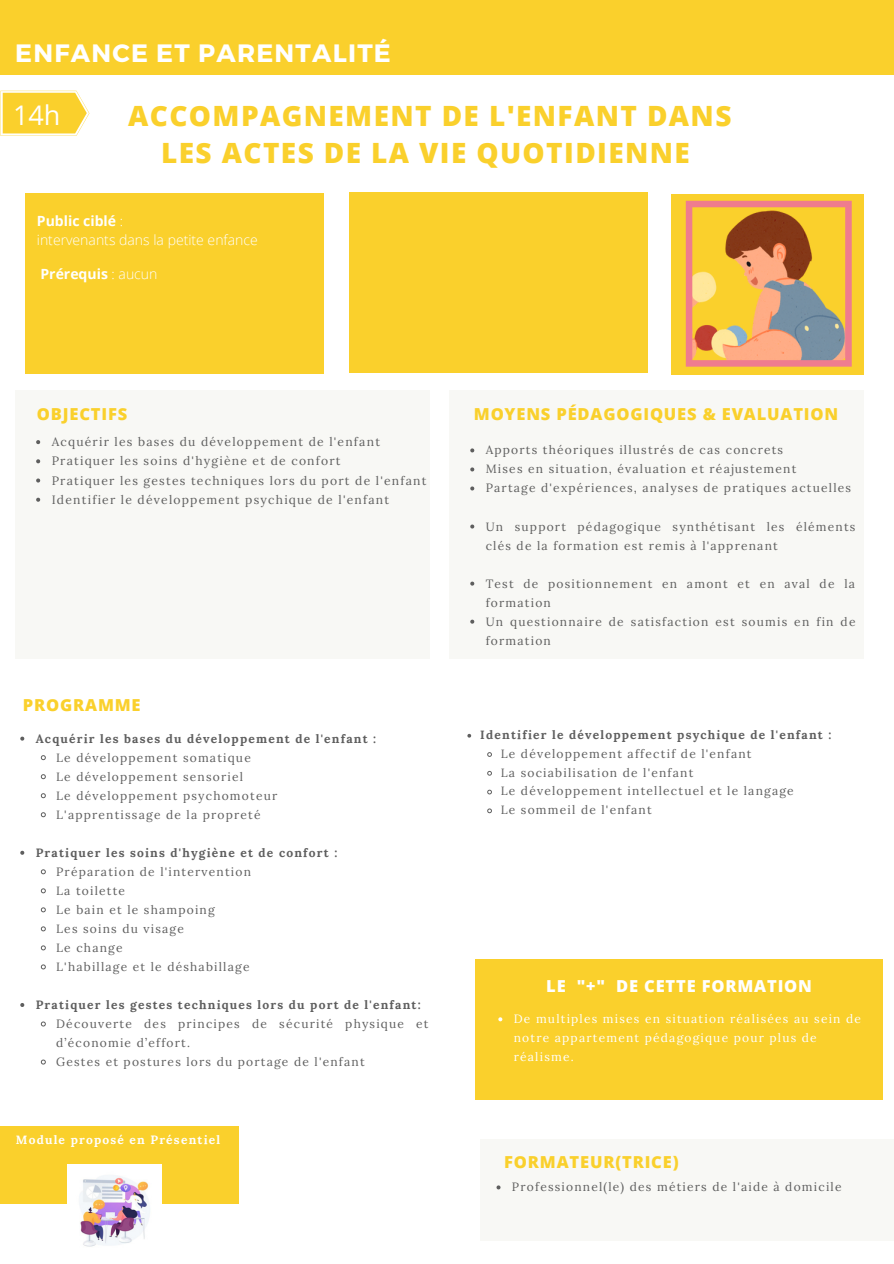
<style>
.page{position:relative;width:894px;height:1264px;background:#fff}
.page>*{position:absolute;margin:0;border:0;box-sizing:border-box;transform-origin:0 0}
.t1{font:800 27.9px/36px "Open Sans";letter-spacing:.05em;color:#fad02c;text-align:center}
.t2{font:27px "Open Sans";color:#fff}
.t3{font:700 25.05px "Montserrat";letter-spacing:.05em;color:#fff}
.t4{font:800 16.5px "Open Sans";letter-spacing:.05em;color:#fad02c}
.t5{font:800 16.5px "Open Sans";letter-spacing:.05em;color:#fff}
.t6{font:300 14.1px/19.4px "Open Sans";color:#fff}
.t7{font:700 14.1px "Open Sans";color:#fff}
.t8{font:12.15px/19.2px "Lora";letter-spacing:.1em;color:#5e5e5e}
.t9{font:12px/19px "Lora";letter-spacing:.1em;color:#5e5e5e}
.t10{font:700 12px "Lora";letter-spacing:.1em;color:#5e5e5e}
.t11{font:12px/19px "Lora";letter-spacing:.1em;color:#fff}
.t12{font:700 12px "Lora";letter-spacing:.1em;color:#fff}
.s1{font-weight:700}
.s2{font-weight:300}
</style>
<div class="page">
<div style="left:0;top:0;width:893px;height:74px;background:#fad02c"></div>
<div style="left:671px;top:194px;width:192px;height:180px;background:#fad02c"></div>
<div style="left:25px;top:193px;width:299px;height:180px;background:#fad02c"></div>
<svg style="left:0;top:91px;width:89px;height:45px;background:#fad853"></svg>
<div style="left:15px;top:391px;width:415px;height:268px;background:#f8f8f5"></div>
<div style="left:449px;top:391px;width:414px;height:268px;background:#f8f8f5"></div>
<div style="left:349px;top:193px;width:298px;height:180px;background:#fad02c"></div>
<div style="left:479px;top:1139px;width:414px;height:101px;background:#f8f8f5"></div>
<div style="left:475px;top:959px;width:408px;height:141px;background:#fad02c"></div>
<div style="left:0;top:1126px;width:239px;height:78px;background:#fad02c"></div>
<img style="left:67px;top:1164px;width:94px;height:83px">
<svg style="left:685px;top:201px;width:166px;height:165px"></svg>
<svg style="left:36px;top:440px;width:4px;height:4px"></svg>
<svg style="left:36px;top:459px;width:4px;height:4px"></svg>
<svg style="left:36px;top:478px;width:4px;height:4px"></svg>
<svg style="left:36px;top:497px;width:4px;height:5px"></svg>
<svg style="left:470px;top:448px;width:4px;height:4px"></svg>
<svg style="left:470px;top:467px;width:4px;height:4px"></svg>
<svg style="left:470px;top:486px;width:4px;height:4px"></svg>
<svg style="left:470px;top:524px;width:4px;height:4px"></svg>
<svg style="left:470px;top:581px;width:4px;height:4px"></svg>
<svg style="left:470px;top:619px;width:4px;height:4px"></svg>
<svg style="left:20px;top:736px;width:4px;height:4px"></svg>
<svg style="left:40px;top:755px;width:6px;height:6px"></svg>
<svg style="left:40px;top:774px;width:6px;height:6px"></svg>
<svg style="left:40px;top:793px;width:6px;height:6px"></svg>
<svg style="left:40px;top:812px;width:6px;height:6px"></svg>
<svg style="left:20px;top:850px;width:4px;height:4px"></svg>
<svg style="left:40px;top:869px;width:6px;height:6px"></svg>
<svg style="left:40px;top:888px;width:6px;height:6px"></svg>
<svg style="left:40px;top:907px;width:6px;height:6px"></svg>
<svg style="left:40px;top:926px;width:6px;height:6px"></svg>
<svg style="left:40px;top:945px;width:6px;height:6px"></svg>
<svg style="left:40px;top:964px;width:6px;height:6px"></svg>
<svg style="left:20px;top:1003px;width:4px;height:3px"></svg>
<svg style="left:40px;top:1021px;width:6px;height:6px"></svg>
<svg style="left:40px;top:1059px;width:6px;height:6px"></svg>
<svg style="left:496px;top:1185px;width:4px;height:4px"></svg>
<svg style="left:467px;top:734px;width:4px;height:3px"></svg>
<svg style="left:487px;top:752px;width:5px;height:5px"></svg>
<svg style="left:487px;top:770px;width:5px;height:6px"></svg>
<svg style="left:487px;top:789px;width:5px;height:5px"></svg>
<svg style="left:487px;top:808px;width:5px;height:5px"></svg>
<svg style="left:498px;top:1017px;width:4px;height:4px"></svg>
<h3 class="t3" style="left:15px;top:37px;width:377px">ENFANCE ET PARENTALITÉ</h3>
<h2 class="t2" style="left:13px;top:96px;width:49px">14h</h2>
<h1 class="t1" style="left:128px;top:98px;width:604px">ACCOMPAGNEMENT DE L'ENFANT DANS<br>LES ACTES DE LA VIE QUOTIDIENNE</h1>
<p class="t6" style="left:37px;top:211px;width:222px"><span class="s1">Public ciblé</span> :<br>intervenants dans la petite enfance</p>
<p class="t7" style="left:40px;top:264px;width:118px">Prérequis <span class="s2">: aucun</span></p>
<h3 class="t4" style="left:37px;top:402px;width:92px">OBJECTIFS</h3>
<p class="t8" style="left:52px;top:432px;width:376px">Acquérir les bases du développement de l'enfant Pratiquer les soins d'hygiène et de confort<br>Pratiquer les gestes techniques lors du port de l'enfant Identifier le développement psychique de l'enfant</p>
<h3 class="t4" style="left:23px;top:693px;width:119px">PROGRAMME</h3>
<p class="t10" style="left:36px;top:730px;width:342px">Acquérir les bases du développement de l'enfant :</p>
<p class="t9" style="left:56px;top:747px;width:222px">Le développement somatique<br>Le développement sensoriel<br>Le développement psychomoteur<br>L'apprentissage de la propreté</p>
<p class="t10" style="left:36px;top:844px;width:303px">Pratiquer les soins d'hygiène et de confort :</p>
<p class="t9" style="left:56px;top:861px;width:196px">Préparation de l'intervention<br>La toilette<br>Le bain et le shampoing<br>Les soins du visage<br>Le change<br>L'habillage et le déshabillage</p>
<p class="t10" style="left:36px;top:996px;width:386px">Pratiquer les gestes techniques lors du port de l'enfant:</p>
<p class="t9" style="left:56px;top:1014px;width:374px">Découverte des principes de sécurité physique et d’économie d’effort.<br>Gestes et postures lors du portage de l'enfant</p>
<p class="t12" style="left:16px;top:1131px;width:206px">Module proposé en Présentiel</p>
<h3 class="t4" style="left:473px;top:402px;width:366px">MOYENS PÉDAGOGIQUES &amp; EVALUATION</h3>
<p class="t9" style="left:485px;top:440px;width:367px">Apports théoriques illustrés de cas concrets<br>Mises en situation, évaluation et réajustement<br>Partage d'expériences, analyses de pratiques actuelles</p>
<p class="t9" style="left:485px;top:516px;width:371px">Un support pédagogique synthétisant les éléments clés de la formation est remis à l'apprenant</p>
<p class="t9" style="left:485px;top:573px;width:371px">Test de positionnement en amont et en aval de la formation<br>Un questionnaire de satisfaction est soumis en fin de formation</p>
<p class="t10" style="left:480px;top:727px;width:352px">Identifier le développement psychique de l'enfant :</p>
<p class="t9" style="left:500px;top:744px;width:294px">Le développement affectif de l'enfant<br>La sociabilisation de l'enfant<br>Le développement intellectuel et le langage Le sommeil de l'enfant</p>
<h3 class="t5" style="left:546px;top:974px;width:267px">LE "+" DE CETTE FORMATION</h3>
<p class="t11" style="left:513px;top:1009px;width:348px">De multiples mises en situation réalisées au sein de notre appartement pédagogique pour plus de réalisme.</p>
<h3 class="t4" style="left:504px;top:1150px;width:176px">FORMATEUR(TRICE)</h3>
<p class="t9" style="left:512px;top:1177px;width:331px">Professionnel(le) des métiers de l'aide à domicile</p>
</div>
